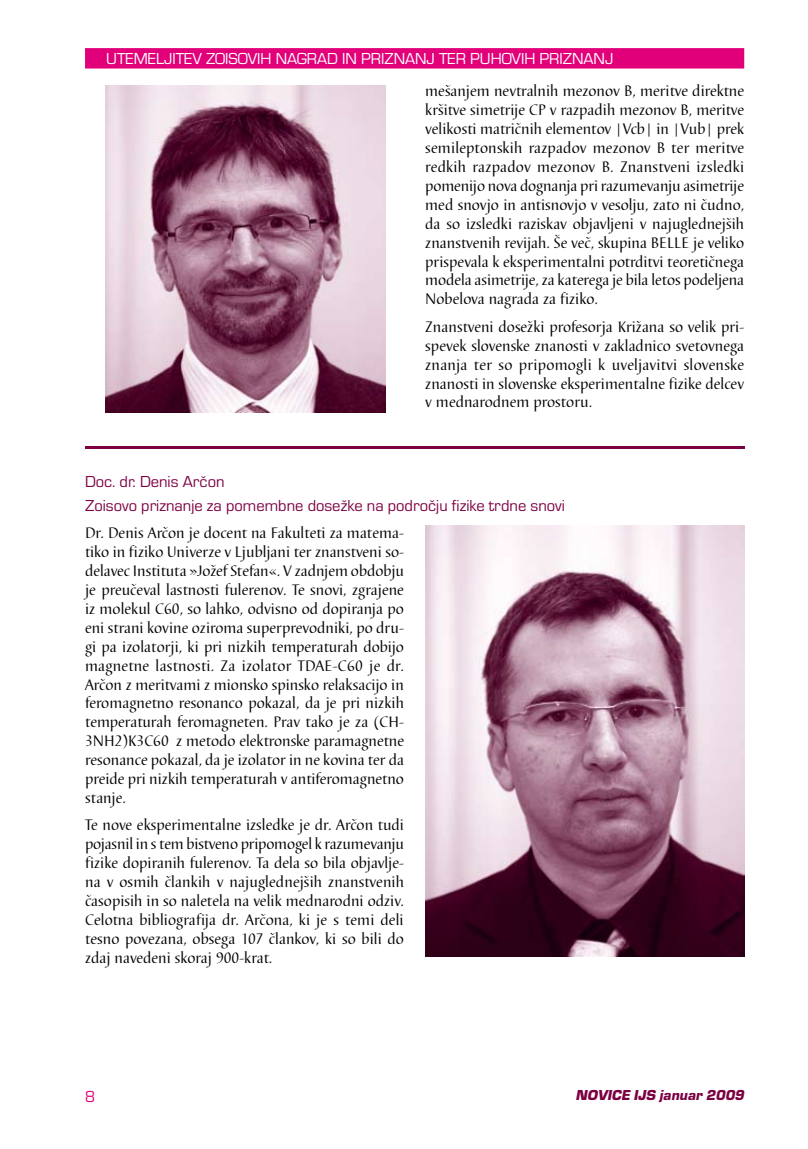
<style>
.page{position:relative;width:808px;height:1149px;background:#fff}
.page>*{position:absolute;margin:0;border:0;box-sizing:border-box;transform-origin:0 0}
.t1{font:16.5px/24px "Eurostile TEE";color:#7c0042}
.t2{font:16.5px "Eurostile TEE";color:#fff}
.t3{font:16.5px "Eurostile TEE";color:#e2007a}
.t4{font:15.75px/18.9px "Barbedor TEE";color:#000;text-align:justify}
.t5{font:italic 15px "Eurostile TEE Blac";color:#7c0042}
</style>
<div class="page">
<div style="left:85px;top:48px;width:659px;height:20px;background:#e2007a;border:2px solid #e2007a"></div>
<img style="left:106px;top:85px;width:279px;height:327px">
<hr style="left:85px;top:446px;width:659px;height:3px;background:#7c0042">
<img style="left:425px;top:525px;width:319px;height:431px">
<p class="t2" style="left:106px;top:50px;width:509px">UTEmELJITEV ZOISOVIH NAGRAD IN PRIZNANJ TER PU HOVIH PRIZNANJ</p>
<p class="t4" style="left:425px;top:82px;width:320px">mešanjem nevtralnih mezonov B, meritve direktne kršitve simetrije CP v razpadih mezonov B, meritve velikosti matričnih elementov |Vcb| in |Vub| prek semileptonskih razpadov mezonov B ter meritve redkih razpadov mezonov B. Znanstveni izsledki pomenijo nova dognanja pri razumevanju asimetrije med snovjo in antisnovjo v vesolju, zato ni čudno, da so izsledki raziskav objavljeni v najuglednejših znanstvenih revijah. Še več, skupina BELLE je veliko prispevala k eksperimentalni potrditvi teoretičnega modela asimetrije, za katerega je bila letos podeljena Nobelova nagrada za fiziko.</p>
<p class="t4" style="left:425px;top:317px;width:320px">Znanstveni dosežki profesorja Križana so velik pri&shy;spevek slovenske znanosti v zakladnico svetovnega znanja ter so pripomogli k uveljavitvi slovenske znanosti in slovenske eksperimentalne fizike delcev v mednarodnem prostoru.</p>
<p class="t1" style="left:85px;top:469px;width:481px">Doc. dr. Denis Arčon<br>Zoisovo priznanje za pomembne dosežke na področju fizike trdne snovi</p>
<p class="t4" style="left:85px;top:523px;width:321px">Dr. Denis Arčon je docent na Fakulteti za matema&shy;tiko in fiziko Univerze v Ljubljani ter znanstveni so&shy;delavec Instituta »Jožef Stefan«. V zadnjem obdobju je preučeval lastnosti fulerenov. Te snovi, zgrajene iz molekul C60, so lahko, odvisno od dopiranja po eni strani kovine oziroma superprevodniki, po dru&shy;gi pa izolatorji, ki pri nizkih temperaturah dobijo magnetne lastnosti. Za izolator TDAE-C60 je dr.<br>Arčon z meritvami z mionsko spinsko relaksacijo in feromagnetno resonanco pokazal, da je pri nizkih temperaturah feromagneten. Prav tako je za (CH-3NH2)K3C60 z metodo elektronske paramagnetne resonance pokazal, da je izolator in ne kovina ter da preide pri nizkih temperaturah v antiferomagnetno stanje.</p>
<p class="t4" style="left:85px;top:815px;width:321px">Te nove eksperimentalne izsledke je dr. Arčon tudi pojasnil in s tem bistveno pripomogel k razumevanju fizike dopiranih fulerenov. Ta dela so bila objavlje&shy;na v osmih člankih v najuglednejših znanstvenih časopisih in so naletela na velik mednarodni odziv.<br>Celotna bibliografija dr. Arčona, ki je s temi deli tesno povezana, obsega 107 člankov, ki so bili do zdaj navedeni skoraj 900-krat.</p>
<p class="t3" style="left:85px;top:1087px;width:12px">8</p>
<p class="t5" style="left:576px;top:1085px;width:173px">NOVICE IJS januar 2009</p>
</div>
